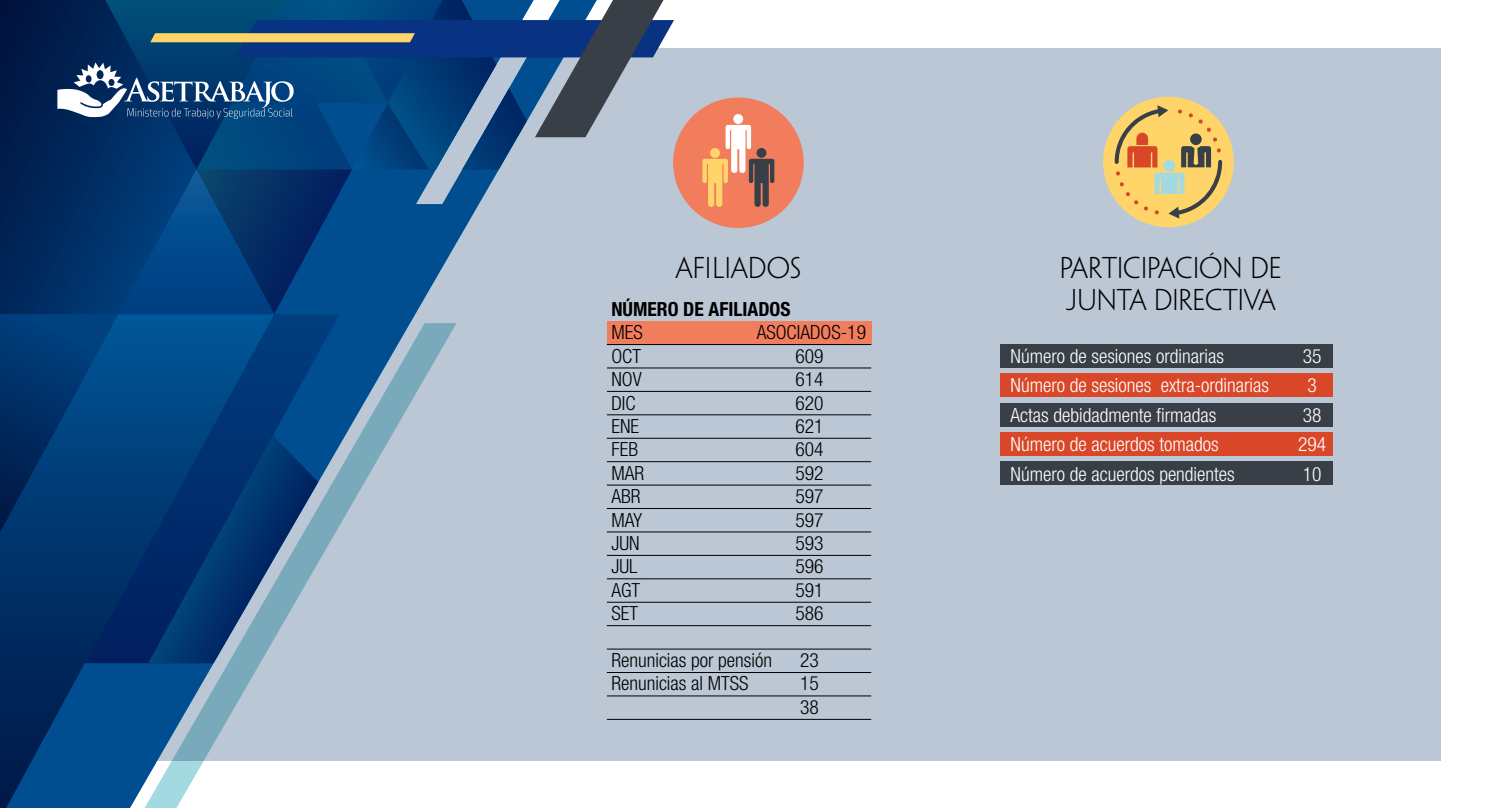
<style>
.page{position:relative;width:1489px;height:808px;background:#fff}
.page>*{position:absolute;margin:0;border:0;box-sizing:border-box;transform-origin:0 0}
.t1{font:300 27px/32.4px "Penumbra Sans Std";color:#000}
.t2{font:300 condensed 19.5px "Helvetica Neue LT Std";color:#fff}
.t3{font:300 condensed 19.5px/23.4px "Helvetica Neue LT Std";color:#000}
.t4{font:700 condensed 19.5px "Helvetica Neue LT Std";color:#000}
</style>
<div class="page">
<div style="left:64px;top:48px;width:1377px;height:712px;background:#bcc7d5"></div>
<div style="left:999px;top:344px;width:333px;height:24px;background:#383f47"></div>
<div style="left:999px;top:374px;width:333px;height:23px;background:#d94728"></div>
<div style="left:999px;top:403px;width:333px;height:23px;background:#383f47"></div>
<div style="left:999px;top:432px;width:333px;height:24px;background:#d94728"></div>
<div style="left:999px;top:462px;width:333px;height:23px;background:#383f47"></div>
<div style="left:607px;top:321px;width:264px;height:24px;background:#f17d5d"></div>
<svg style="left:0;top:663px;width:599px;height:145px"></svg>
<svg style="left:0;top:0;width:674px;height:663px"></svg>
<hr style="left:607px;top:344px;width:264px;height:1px;background:#000">
<hr style="left:607px;top:368px;width:264px;height:1px;background:#000">
<hr style="left:607px;top:391px;width:264px;height:1px;background:#000">
<hr style="left:607px;top:414px;width:264px;height:1px;background:#000">
<hr style="left:607px;top:438px;width:264px;height:1px;background:#000">
<hr style="left:607px;top:461px;width:264px;height:1px;background:#000">
<hr style="left:607px;top:485px;width:264px;height:1px;background:#000">
<hr style="left:607px;top:508px;width:264px;height:1px;background:#000">
<hr style="left:607px;top:532px;width:264px;height:1px;background:#000">
<hr style="left:607px;top:555px;width:264px;height:1px;background:#000">
<hr style="left:607px;top:578px;width:264px;height:1px;background:#000">
<hr style="left:607px;top:602px;width:264px;height:1px;background:#000">
<hr style="left:607px;top:625px;width:264px;height:1px;background:#000">
<hr style="left:607px;top:649px;width:264px;height:1px;background:#000">
<hr style="left:607px;top:672px;width:264px;height:1px;background:#000">
<hr style="left:607px;top:695px;width:264px;height:1px;background:#000">
<hr style="left:607px;top:719px;width:264px;height:1px;background:#000">
<div style="left:673px;top:97px;width:130px;height:131px;background:#f17d5d;border-radius:50%"></div>
<div style="left:733px;top:114px;width:10px;height:10px;background:#fff;border-radius:50%"></div>
<svg style="left:702px;top:125px;width:72px;height:82px"></svg>
<div style="left:1103px;top:97px;width:130px;height:130px;background:#ffd569;border-radius:50%"></div>
<svg style="left:1114px;top:105px;width:107px;height:114px"></svg>
<h1 class="t1" style="left:675px;top:252px;width:127px">AFILIADOS</h1>
<h1 class="t1" style="left:1059px;top:252px;width:223px">PARTICIPACIÓN DE<br>JUNTA DIRECTIVA</h1>
<p class="t2" style="left:1010px;top:345px;width:215px">Número de sesiones ordinarias</p>
<p class="t2" style="left:1302px;top:345px;width:20px">35</p>
<p class="t2" style="left:1010px;top:374px;width:260px">Número de sesiones extra-ordinarias</p>
<p class="t2" style="left:1307px;top:374px;width:11px">3</p>
<p class="t2" style="left:1010px;top:404px;width:207px">Actas debidadmente firmadas</p>
<p class="t2" style="left:1302px;top:404px;width:20px">38</p>
<p class="t2" style="left:1010px;top:433px;width:209px">Número de acuerdos tomados</p>
<p class="t2" style="left:1297px;top:433px;width:30px">294</p>
<p class="t2" style="left:1010px;top:463px;width:226px">Número de acuerdos pendientes</p>
<p class="t2" style="left:1302px;top:463px;width:20px">10</p>
<p class="t4" style="left:611px;top:297px;width:181px">NÚMERO DE AFILIADOS</p>
<p class="t3" style="left:611px;top:321px;width:33px">MES</p>
<p class="t3" style="left:756px;top:321px;width:111px">ASOCIADOS-19</p>
<p class="t3" style="left:611px;top:344px;width:31px">OCT</p>
<p class="t3" style="left:795px;top:344px;width:30px">609</p>
<p class="t3" style="left:611px;top:367px;width:32px">NOV</p>
<p class="t3" style="left:795px;top:367px;width:30px">614</p>
<p class="t3" style="left:611px;top:391px;width:26px">DIC</p>
<p class="t3" style="left:795px;top:391px;width:30px">620</p>
<p class="t3" style="left:611px;top:414px;width:29px">ENE</p>
<p class="t3" style="left:795px;top:414px;width:30px">621</p>
<p class="t3" style="left:611px;top:438px;width:28px">FEB</p>
<p class="t3" style="left:795px;top:438px;width:30px">604</p>
<p class="t3" style="left:611px;top:461px;width:34px">MAR</p>
<p class="t3" style="left:795px;top:461px;width:30px">592</p>
<p class="t3" style="left:611px;top:484px;width:31px">ABR</p>
<p class="t3" style="left:795px;top:484px;width:30px">597</p>
<p class="t3" style="left:611px;top:508px;width:32px">MAY</p>
<p class="t3" style="left:795px;top:508px;width:30px">597</p>
<p class="t3" style="left:611px;top:531px;width:30px">JUN</p>
<p class="t3" style="left:795px;top:531px;width:30px">593</p>
<p class="t3" style="left:611px;top:555px;width:27px">JUL</p>
<p class="t3" style="left:795px;top:555px;width:30px">596</p>
<p class="t3" style="left:611px;top:578px;width:30px">AGT</p>
<p class="t3" style="left:795px;top:578px;width:30px">591</p>
<p class="t3" style="left:611px;top:601px;width:28px">SET</p>
<p class="t3" style="left:795px;top:601px;width:30px">586</p>
<p class="t3" style="left:611px;top:648px;width:162px">Renunicias por pensión</p>
<p class="t3" style="left:800px;top:648px;width:20px">23</p>
<p class="t3" style="left:611px;top:672px;width:139px">Renunicias al MTSS</p>
<p class="t3" style="left:800px;top:672px;width:20px">15<br>38</p>
</div>
